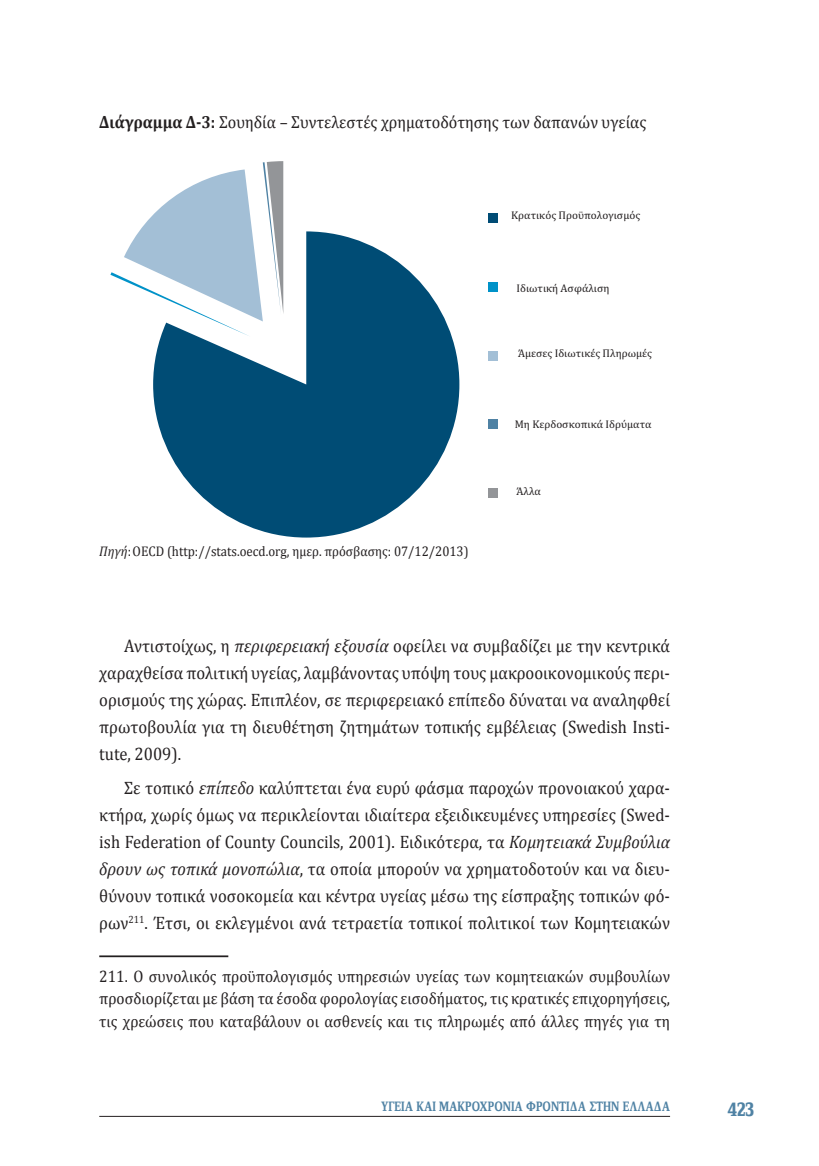
<style>
.page{position:relative;width:819px;height:1166px;background:#fff}
.page>*{position:absolute;margin:0;border:0;box-sizing:border-box;transform-origin:0 0}
.t1{font:700 21px "Zine Serif Dis Greek";color:#4f82a4;scale:.9 1}
.t2{font:18.03px/26.9px "Cambria";color:#231f20;text-align:justify;scale:.92 1}
.t3{font:17.5px "Cambria";color:#231f20;scale:.92 1}
.t4{font:16.62px/22.8px "Cambria";color:#231f20;text-align:justify;scale:.92 1}
.t5{font:14px "Cambria";color:#231f20;scale:.92 1}
.t6{font:500 14px "Zine Serif Dis Greek";color:#4f82a4;scale:.94 1}
.t7{font:11.2px "Cambria";color:#231f20}
.s1{font-weight:700}
.s2{font-style:italic}
</style>
<div class="page">
<hr style="left:99px;top:1116px;width:571px;height:1px;background:#231f20">
<hr style="left:99px;top:955px;width:129px;height:2px;background:#231f20">
<svg style="left:153px;top:231px;width:306px;height:306px;fill:#004c75"></svg>
<svg style="left:110px;top:161px;width:173px;height:176px"></svg>
<div style="left:488px;top:213px;width:10px;height:10px;background:#004c75"></div>
<div style="left:488px;top:282px;width:10px;height:10px;background:#0092c8"></div>
<div style="left:488px;top:351px;width:10px;height:9px;background:#a3bfd6"></div>
<div style="left:488px;top:420px;width:10px;height:9px;background:#4f82a4"></div>
<div style="left:488px;top:488px;width:10px;height:10px;background:#939598"></div>
<p class="t3" style="left:99px;top:111px;width:596px"><span class="s1">Διάγραμμα Δ-3:</span> Σουηδία – Συντελεστές χρηματοδότησης των δαπανών υγείας</p>
<p class="t7" style="left:511px;top:207px;width:130px">Κρατικός Προϋπολογισμός</p>
<p class="t7" style="left:516px;top:281px;width:95px">Ιδιωτική Ασφάλιση</p>
<p class="t7" style="left:518px;top:346px;width:135px">Άμεσες Ιδιωτικές Πληρωμές</p>
<p class="t7" style="left:514px;top:417px;width:138px">Μη Κερδοσκοπικά Ιδρύματα</p>
<p class="t5" style="left:99px;top:543px;width:403px"><span class="s2">Πηγή</span>: OECD (http://stats.oecd.org, ημερ. πρόσβασης: 07/12/2013)</p>
<p class="t7" style="left:516px;top:483px;width:26px">Άλλα</p>
<p class="t2" style="left:99px;top:633px;width:622px;text-indent:25px">Αντιστοίχως, η <span class="s2">περιφερειακή εξουσία</span> οφείλει να συμβαδίζει με την κεντρικά χαραχθείσα πολιτική υγείας, λαμβάνοντας υπόψη τους μακροοικονομικούς περι&shy;ορισμούς της χώρας. Επιπλέον, σε περιφερειακό επίπεδο δύναται να αναληφθεί πρωτοβουλία για τη διευθέτηση ζητημάτων τοπικής εμβέλειας (Swedish Insti&shy;tute, 2009).</p>
<p class="t2" style="left:99px;top:774px;width:622px;text-indent:25px">Σε τοπικό <span class="s2">επίπεδο</span> καλύπτεται ένα ευρύ φάσμα παροχών προνοιακού χαρα&shy;κτήρα, χωρίς όμως να περικλείονται ιδιαίτερα εξειδικευμένες υπηρεσίες (Swed&shy;ish Federation of County Councils, 2001). Ειδικότερα, τα <span class="s2">Κομητειακά Συμβούλια δρουν ως τοπικά μονοπώλια</span>, τα οποία μπορούν να χρηματοδοτούν και να διευ&shy;θύνουν τοπικά νοσοκομεία και κέντρα υγείας μέσω της είσπραξης τοπικών φό&shy;ρων<sup>211</sup>. Έτσι, οι εκλεγμένοι ανά τετραετία τοπικοί πολιτικοί των Κομητειακών</p>
<p class="t4" style="left:99px;top:964px;width:622px">211. Ο συνολικός προϋπολογισμός υπηρεσιών υγείας των κομητειακών συμβουλίων προσδιορίζεται με βάση τα έσοδα φορολογίας εισοδήματος, τις κρατικές επιχορηγήσεις, τις χρεώσεις που καταβάλουν οι ασθενείς και τις πληρωμές από άλλες πηγές για τη</p>
<p class="t6" style="left:381px;top:1100px;width:309px">ΥΓΕΊΑ ΚΑΙ ΜΑΚΡΟΧΡΌΝΙΑ ΦΡΟΝΤΊΔΑ ΣΤΗΝ ΕΛΛΆΔΑ</p>
<p class="t1" style="left:727px;top:1098px;width:32px">423</p>
</div>
